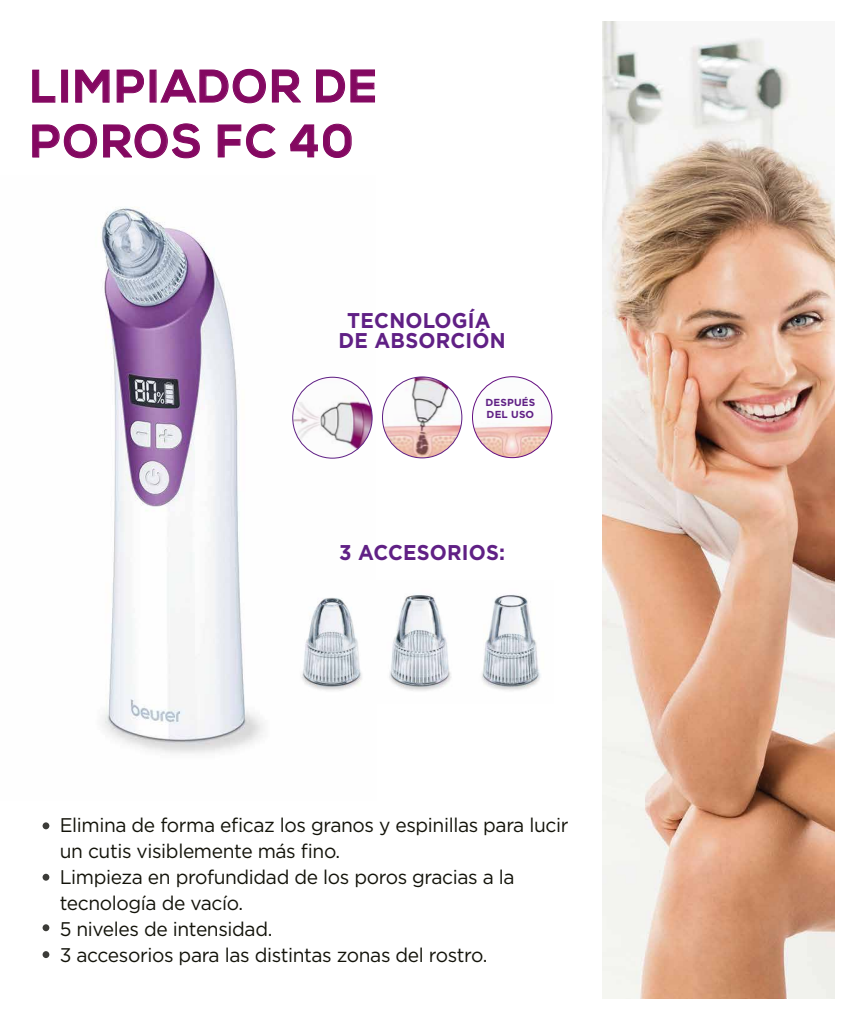
<style>
.page{position:relative;width:850px;height:1020px;background:#fff}
.page>*{position:absolute;margin:0;border:0;box-sizing:border-box;transform-origin:0 0}
.t1{font:700 45.7px/54.9px "Nexa";letter-spacing:.055em;color:#840861}
.t2{font:700 21.4px/20.2px "Gotham";letter-spacing:.01em;color:#602085;text-align:center;scale:.94 1}
.t3{font:19.8px/26px "Gotham";letter-spacing:-.02em;color:#13130a}
.t4{font:700 10.2px/12px "Gotham";letter-spacing:.005em;color:#602085}
</style>
<div class="page">
<img style="left:602px;top:22px;width:233px;height:977px">
<img style="left:101px;top:207px;width:272px;height:546px">
<svg style="left:32px;top:69px;width:24px;height:34px"></svg>
<div style="left:61px;top:70px;width:7px;height:33px;border:1px solid #840861"></div>
<svg style="left:75px;top:69px;width:35px;height:34px"></svg>
<svg style="left:116px;top:69px;width:28px;height:34px"></svg>
<svg style="left:160px;top:68px;width:141px;height:36px"></svg>
<svg style="left:316px;top:69px;width:59px;height:34px"></svg>
<svg style="left:32px;top:123px;width:168px;height:36px"></svg>
<svg style="left:217px;top:123px;width:59px;height:36px"></svg>
<svg style="left:290px;top:123px;width:62px;height:35px"></svg>
<div style="left:43px;top:822px;width:6px;height:7px;background:#3c3c38;border-radius:50%"></div>
<div style="left:43px;top:874px;width:6px;height:7px;background:#3c3c38;border-radius:50%"></div>
<div style="left:43px;top:924px;width:6px;height:7px;background:#3c3c38;border-radius:50%"></div>
<div style="left:43px;top:951px;width:6px;height:7px;background:#3c3c38;border-radius:50%"></div>
<img style="left:291px;top:580px;width:250px;height:124px">
<img style="left:472px;top:377px;width:80px;height:81px">
<div style="left:472px;top:376px;width:80px;height:82px;border:1px solid #650e81;border-radius:50%"></div>
<img style="left:293px;top:377px;width:79px;height:81px">
<div style="left:292px;top:377px;width:81px;height:82px;border:1px solid #602085;border-radius:50%"></div>
<img style="left:382px;top:378px;width:80px;height:80px">
<div style="left:382px;top:376px;width:80px;height:82px;border:1px solid #602085;border-radius:50%"></div>
<h1 class="t1" style="left:31px;top:61px;width:348px">LIMPIADOR DE<br>POROS FC 40</h1>
<p class="t2" style="left:339px;top:310px;width:179px">TECNOLOGÍA<br>DE ABSORCIÓN</p>
<p class="t4" style="left:486px;top:396px;width:51px">DESPUÉS<br>DEL USO</p>
<p class="t2" style="left:339px;top:542px;width:178px">3 ACCESORIOS:</p>
<p class="t3" style="left:60px;top:811px;width:510px">Elimina de forma eficaz los granos y espinillas para lucir un cutis visiblemente más fino.<br>Limpieza en profundidad de los poros gracias a la tecnología de vacío.<br>5 niveles de intensidad.<br>3 accesorios para las distintas zonas del rostro.</p>
</div>
